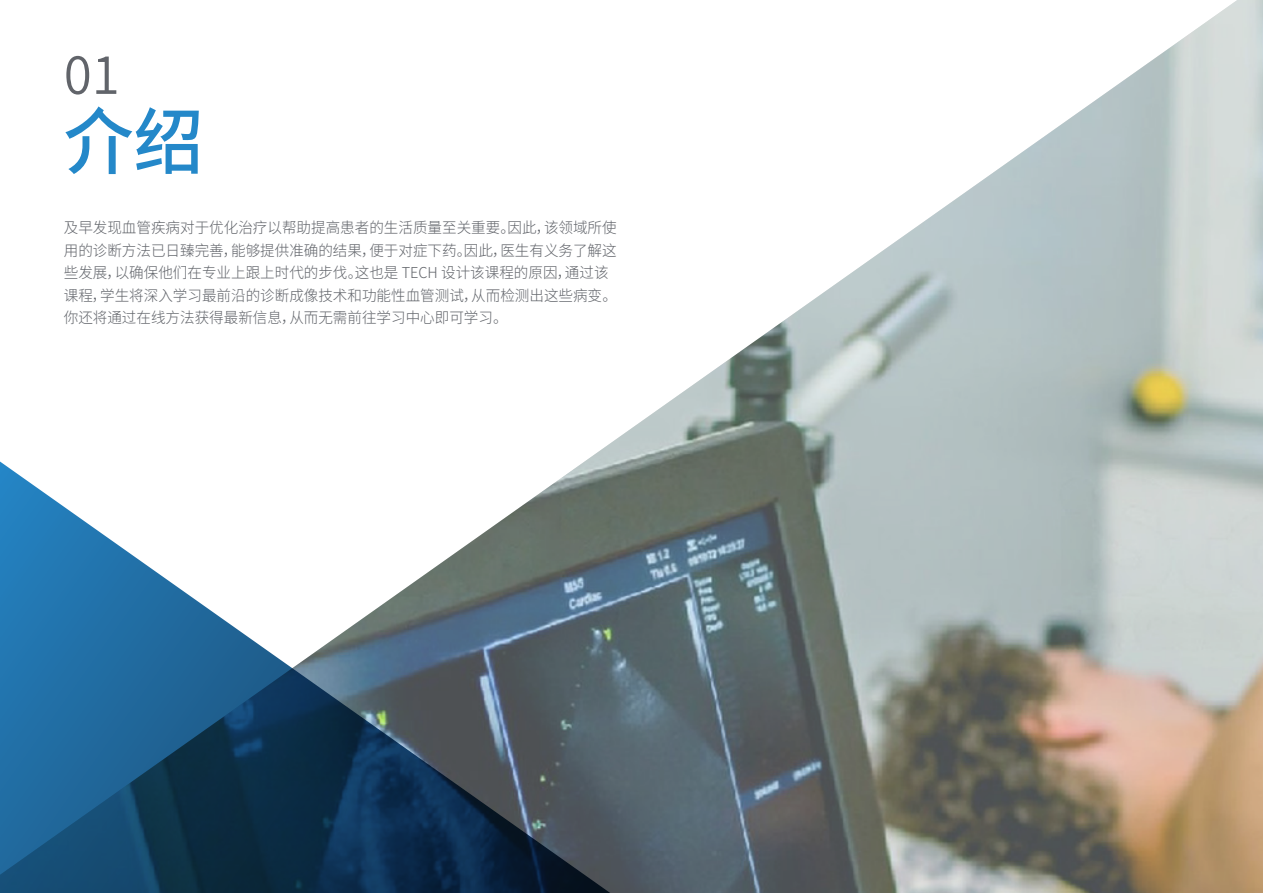
<style>
.page{position:relative;width:1263px;height:893px;background:#fff}
.page>*{position:absolute;margin:0;border:0;box-sizing:border-box;transform-origin:0 0}
.t1{font:500 72px "Source Han Sans CN";color:#2488c9}
.t2{font:52.5px "Source Han Sans CN";color:#61646a}
.t3{font:300 15px/22.5px "Source Han Sans CN";color:#61646a}
</style>
<div class="page">
<img style="left:607px;top:0;width:656px;height:893px">
<svg style="left:0;top:446px;width:640px;height:447px"></svg>
<h2 class="t2" style="left:64px;top:45px;width:57px">01</h2>
<h1 class="t1" style="left:64px;top:101px;width:141px">介绍</h1>
<p class="t3" style="left:64px;top:217px;width:555px">及早发现血管疾病对于优化治疗以帮助提高患者的生活质量至关重要。因此，该领域所使用的诊断方法已日臻完善，能够提供准确的结果，便于对症下药。因此，医生有义务了解这些发展，以确保他们在专业上跟上时代的步伐。这也是 TECH 设计该课程的原因，通过该课程，学生将深入学习最前沿的诊断成像技术和功能性血管测试，从而检测出这些病变。你还将通过在线方法获得最新信息，从而无需前往学习中心即可学习。</p>
</div>
